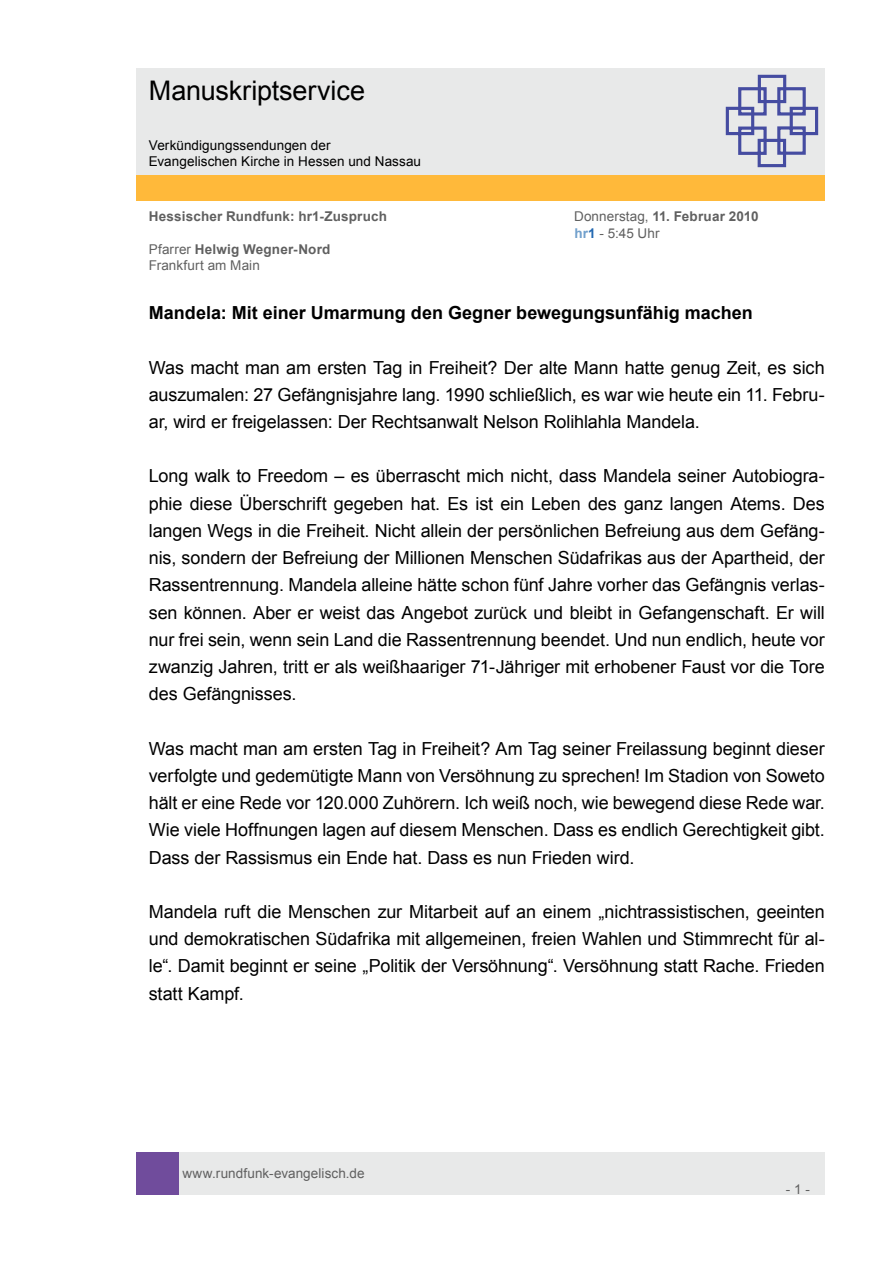
<style>
.page{position:relative;width:893px;height:1263px;background:#fff}
.page>*{position:absolute;margin:0;border:0;box-sizing:border-box;transform-origin:0 0}
.t1{font:27px "Arial";letter-spacing:-.005em;color:#000}
.t2{font:18px/27.2px "Arial";letter-spacing:-.005em;color:#000;text-align:justify}
.t3{font:700 18px "Arial";color:#000}
.t4{font:13.5px/16.2px "Arial";letter-spacing:.005em;color:#606060}
.t5{font:13.5px/16.2px "Arial";letter-spacing:.005em;color:#000}
.t6{font:700 13.5px "Arial";letter-spacing:.015em;color:#606060}
.s1{font-weight:700}
.s2{font-weight:700;color:#71a0cc}
.s3{font-weight:700;color:#2369b2}
</style>
<div class="page">
<div style="left:179px;top:1152px;width:646px;height:43px;background:#e8e9e9"></div>
<div style="left:136px;top:1152px;width:43px;height:43px;background:#704c9c"></div>
<div style="left:136px;top:175px;width:689px;height:26px;background:#ffb93a"></div>
<div style="left:136px;top:68px;width:689px;height:106px;background:#e8e9e9"></div>
<svg style="left:725px;top:74px;width:94px;height:94px"></svg>
<h1 class="t1" style="left:149px;top:73px;width:218px">Manuskriptservice</h1>
<p class="t5" style="left:149px;top:137px;width:274px">Verkündigungssendungen der<br>Evangelischen Kirche in Hessen und Nassau</p>
<p class="t6" style="left:149px;top:208px;width:240px">Hessischer Rundfunk: hr1-Zuspruch</p>
<p class="t4" style="left:574px;top:209px;width:186px">Donnerstag, <span class="s1">11. Februar 2010 </span><span class="s2">hr</span><span class="s3">1</span> - 5:45 Uhr</p>
<p class="t4" style="left:149px;top:241px;width:183px">Pfarrer <span class="s1">Helwig Wegner-Nord<br></span>Frankfurt am Main</p>
<p class="t3" style="left:149px;top:301px;width:606px">Mandela: Mit einer Umarmung den Gegner bewegungsunfähig machen</p>
<p class="t2" style="left:149px;top:354px;width:678px">Was macht man am ersten Tag in Freiheit? Der alte Mann hatte genug Zeit, es sich auszumalen: 27 Gefängnisjahre lang. 1990 schließlich, es war wie heute ein 11. Febru&shy;ar, wird er freigelassen: Der Rechtsanwalt Nelson Rolihlahla Mandela.</p>
<p class="t2" style="left:149px;top:463px;width:678px">Long walk to Freedom – es überrascht mich nicht, dass Mandela seiner Autobiogra&shy;phie diese Überschrift gegeben hat. Es ist ein Leben des ganz langen Atems. Des langen Wegs in die Freiheit. Nicht allein der persönlichen Befreiung aus dem Gefäng&shy;nis, sondern der Befreiung der Millionen Menschen Südafrikas aus der Apartheid, der Rassentrennung. Mandela alleine hätte schon fünf Jahre vorher das Gefängnis verlas&shy;sen können. Aber er weist das Angebot zurück und bleibt in Gefangenschaft. Er will nur frei sein, wenn sein Land die Rassentrennung beendet. Und nun endlich, heute vor zwanzig Jahren, tritt er als weißhaariger 71-Jähriger mit erhobener Faust vor die Tore des Gefängnisses.</p>
<p class="t2" style="left:149px;top:735px;width:678px">Was macht man am ersten Tag in Freiheit? Am Tag seiner Freilassung beginnt dieser verfolgte und gedemütigte Mann von Versöhnung zu sprechen! Im Stadion von Soweto hält er eine Rede vor 120.000 Zuhörern. Ich weiß noch, wie bewegend diese Rede war.<br>Wie viele Hoffnungen lagen auf diesem Menschen. Dass es endlich Gerechtigkeit gibt.<br>Dass der Rassismus ein Ende hat. Dass es nun Frieden wird.</p>
<p class="t2" style="left:149px;top:898px;width:678px">Mandela ruft die Menschen zur Mitarbeit auf an einem „nichtrassistischen, geeinten und demokratischen Südafrika mit allgemeinen, freien Wahlen und Stimmrecht für al&shy;le“. Damit beginnt er seine „Politik der Versöhnung“. Versöhnung statt Rache. Frieden statt Kampf.</p>
<p class="t4" style="left:182px;top:1165px;width:184px">www.rundfunk-evangelisch.de</p>
<p class="t4" style="left:786px;top:1181px;width:26px">- 1 -</p>
</div>
